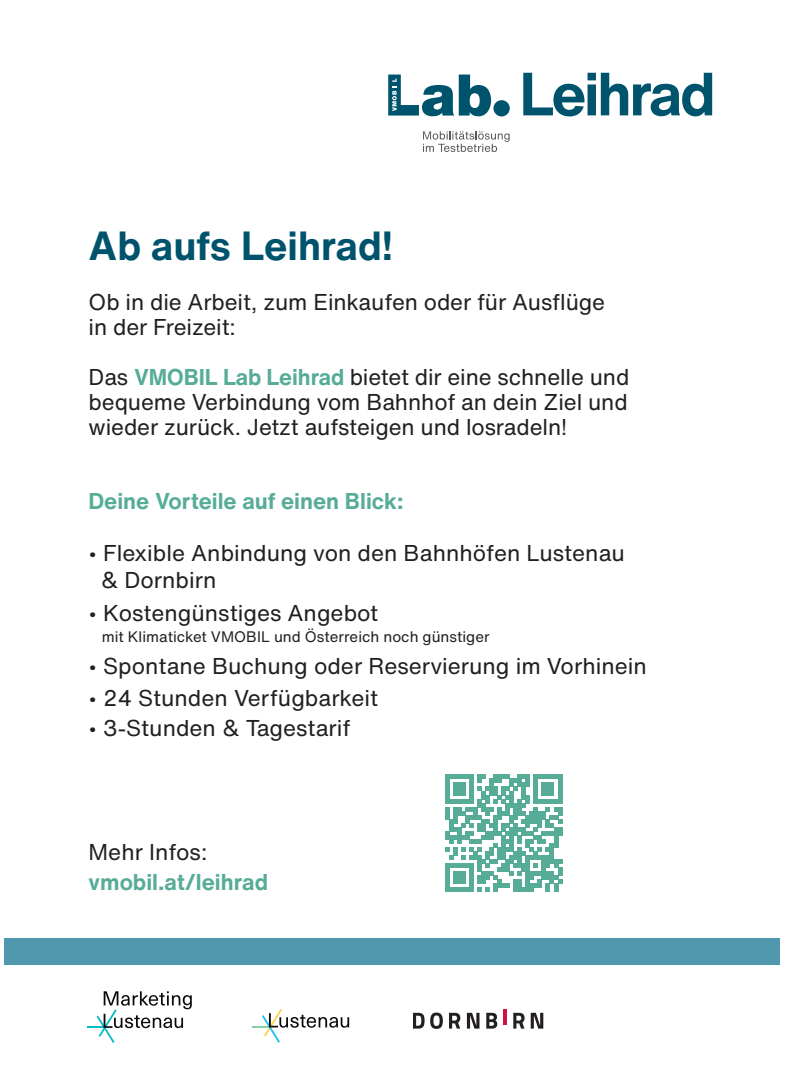
<style>
.page{position:relative;width:787px;height:1092px;background:#fff}
.page>*{position:absolute;margin:0;border:0;box-sizing:border-box;transform-origin:0 0}
.t1{font:700 40px "Helvetica Now Text";color:#00536c}
.t2{font:22.5px/25px "Helvetica Now Text";color:#231f20}
.t3{font:700 22.5px "Helvetica Now Text";color:#57ac98}
.t4{font:15px "Helvetica Now Text";color:#231f20}
.s1{font-weight:700;color:#57ac98}
</style>
<div class="page">
<svg style="left:445px;top:774px;width:117px;height:117px"></svg>
<svg style="left:253px;top:1009px;width:96px;height:33px"></svg>
<svg style="left:88px;top:991px;width:104px;height:51px"></svg>
<div style="left:4px;top:937px;width:776px;height:27px;background:#5098ae"></div>
<div style="left:493px;top:100px;width:17px;height:16px;background:#00536c;border-radius:50%"></div>
<svg style="left:388px;top:74px;width:103px;height:42px"></svg>
<svg style="left:423px;top:131px;width:86px;height:21px"></svg>
<svg style="left:523px;top:73px;width:189px;height:43px"></svg>
<svg style="left:413px;top:1012px;width:130px;height:16px"></svg>
<hr style="left:503px;top:1008px;width:3px;height:16px;background:#cd1141">
<h1 class="t1" style="left:89px;top:216px;width:306px">Ab aufs Leihrad!</h1>
<p class="t2" style="left:89px;top:289px;width:518px">Ob in die Arbeit, zum Einkaufen oder für Ausflüge in der Freizeit:</p>
<p class="t2" style="left:89px;top:364px;width:542px;text-align:justify">Das <span class="s1">VMOBIL Lab Leihrad</span> bietet dir eine schnelle und bequeme Verbindung vom Bahnhof an dein Ziel und wieder zurück. Jetzt aufsteigen und losradeln!</p>
<p class="t3" style="left:89px;top:484px;width:316px">Deine Vorteile auf einen Blick:</p>
<p class="t2" style="left:101px;top:538px;width:525px;line-height:27.5px;text-indent:-12px">• Flexible Anbindung von den Bahnhöfen Lustenau &amp; Dornbirn</p>
<p class="t2" style="left:89px;top:599px;width:291px">• Kostengünstiges Angebot</p>
<p class="t4" style="left:102px;top:625px;width:389px">mit Klimaticket VMOBIL und Österreich noch günstiger</p>
<p class="t2" style="left:89px;top:652px;width:559px">• Spontane Buchung oder Reservierung im Vorhinein</p>
<p class="t2" style="left:89px;top:685px;width:291px">• 24 Stunden Verfügbarkeit</p>
<p class="t2" style="left:89px;top:715px;width:263px">• 3-Stunden &amp; Tagestarif</p>
<p class="t2" style="left:89px;top:838px;width:120px">Mehr Infos:</p>
<p class="t3" style="left:89px;top:864px;width:181px">vmobil.at/leihrad</p>
</div>
